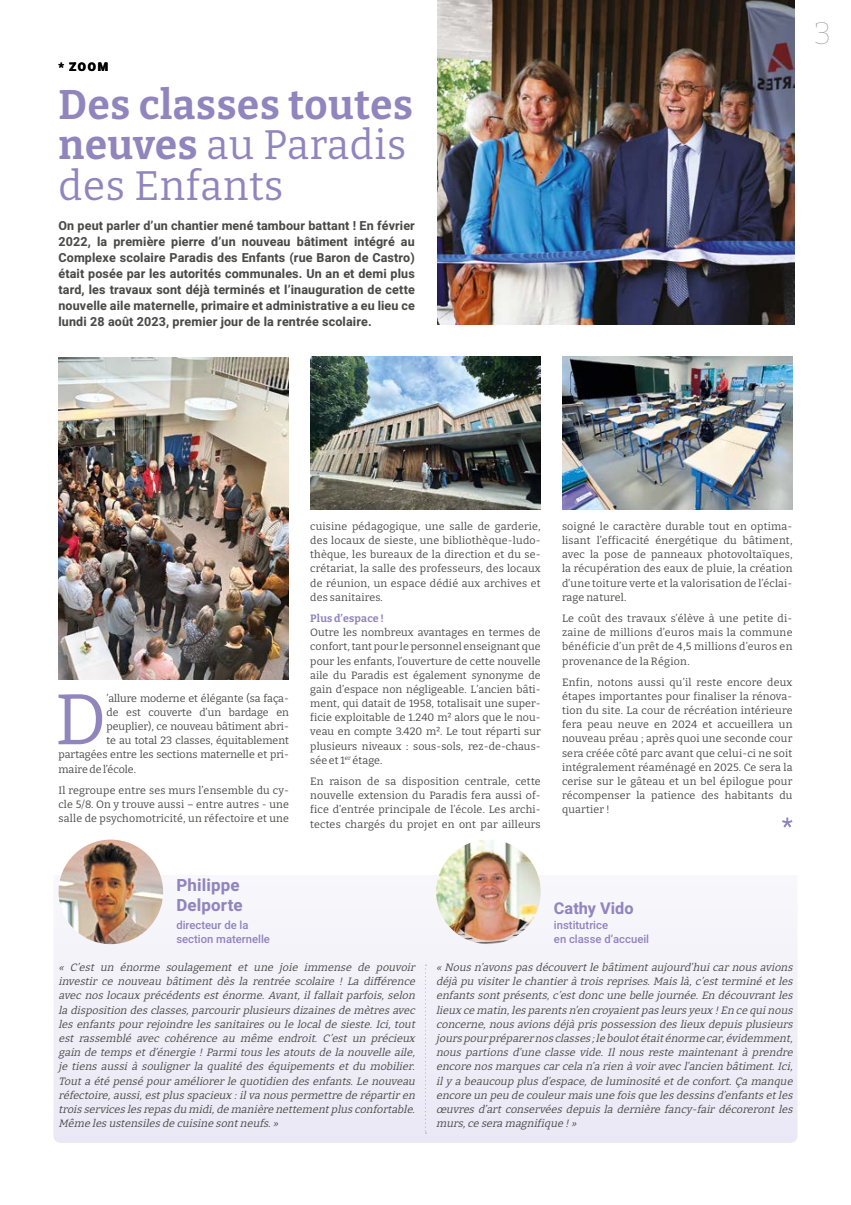
<style>
.page{position:relative;width:851px;height:1205px;background:#fff}
.page>*{position:absolute;margin:0;border:0;box-sizing:border-box;transform-origin:0 0}
.Textes_FR{font:71.5px "Bitter";color:#9185be}
.t1{font:700 41.25px/40.8px "Bitter";letter-spacing:.02em;color:#9185be}
.t2{font:100 31.25px "Bitter";color:#9d9d9c}
.t3{font:700 16.88px/19.5px "Heebo";letter-spacing:.01em;color:#9185be}
.t4{font:700 16.25px "Heebo";color:#9185be}
.t5{font:700 12.5px/16px "Heebo";letter-spacing:.01em;color:#4a4a49;text-align:justify}
.t6{font:900 11.88px "Heebo";color:#000}
.t7{font:500 11.25px/14.1px "Heebo";color:#9185be}
.Textes_FR-2{font:10.62px/14.1px "Bitter";letter-spacing:.01em;color:#4a4a49;text-align:justify}
.t8{font:italic 10.62px/14.1px "Bitter";letter-spacing:.005em;color:#4a4a49;text-align:justify}
.Textes_FR-3{font:700 10.62px "Bitter";letter-spacing:.02em;color:#9185be}
.s1{font-weight:400}
</style>
<div class="page">
<div style="left:53px;top:876px;width:744px;height:267px;background:#f1eff8"></div>
<svg style="left:782px;top:817px;width:11px;height:11px"></svg>
<img style="left:438px;top:0;width:356px;height:324px">
<img style="left:58px;top:839px;width:105px;height:105px;border-radius:52px">
<img style="left:436px;top:839px;width:104px;height:105px;border-radius:52px">
<svg style="left:425px;top:964px;width:1px;height:169px"></svg>
<img style="left:58px;top:357px;width:231px;height:323px">
<img style="left:310px;top:357px;width:230px;height:152px">
<img style="left:562px;top:357px;width:230px;height:152px">
<p class="t6" style="left:58px;top:58px;width:51px">* ZOOM</p>
<p class="t1" style="left:58px;top:83px;width:356px">Des classes toutes neuves <span class="s1">au Paradis des Enfants</span></p>
<p class="t5" style="left:58px;top:218px;width:358px">On peut parler d’un chantier mené tambour battant ! En février 2022, la première pierre d’un nouveau bâtiment intégré au Complexe scolaire Paradis des Enfants (rue Baron de Castro) était posée par les autorités communales. Un an et demi plus tard, les travaux sont déjà terminés et l’inauguration de cette nouvelle aile maternelle, primaire et administrative a eu lieu ce lundi 28 août 2023, premier jour de la rentrée scolaire.</p>
<p class="t2" style="left:813px;top:14px;width:19px">3</p>
<p class="Textes_FR" style="left:55px;top:674px;width:53px">D</p>
<p class="Textes_FR-2" style="left:106px;top:691px;width:184px">’allure moderne et élégante (sa faça-</p>
<p class="Textes_FR-2" style="left:106px;top:705px;width:184px">de est couverte d’un bardage en</p>
<p class="Textes_FR-2" style="left:106px;top:719px;width:184px">peuplier), ce nouveau bâtiment abri-</p>
<p class="Textes_FR-2" style="left:106px;top:733px;width:184px">te au total 23 classes, équitablement</p>
<p class="Textes_FR-2" style="left:58px;top:747px;width:232px">partagées entre les sections maternelle et pri-</p>
<p class="Textes_FR-2" style="left:58px;top:761px;width:79px">maire de l’école.</p>
<p class="Textes_FR-2" style="left:58px;top:783px;width:232px">Il regroupe entre ses murs l’ensemble du cy&shy;cle 5/8. On y trouve aussi – entre autres - une salle de psychomotricité, un réfectoire et une</p>
<p class="t3" style="left:176px;top:875px;width:68px">Philippe<br>Delporte</p>
<p class="t7" style="left:176px;top:917px;width:95px">directeur de la section maternelle</p>
<p class="Textes_FR-2" style="left:310px;top:519px;width:232px">cuisine pédagogique, une salle de garderie, des locaux de sieste, une bibliothèque-ludo&shy;thèque, les bureaux de la direction et du se&shy;crétariat, la salle des professeurs, des locaux de réunion, un espace dédié aux archives et des sanitaires.</p>
<p class="Textes_FR-3" style="left:310px;top:611px;width:75px">Plus d’espace !</p>
<p class="Textes_FR-2" style="left:310px;top:625px;width:232px">Outre les nombreux avantages en termes de confort, tant pour le personnel enseignant que pour les enfants, l’ouverture de cette nouvelle aile du Paradis est également synonyme de gain d’espace non négligeable. L’ancien bâti&shy;ment, qui datait de 1958, totalisait une super&shy;ficie exploitable de 1.240 m² alors que le nou&shy;veau en compte 3.420 m². Le tout réparti sur plusieurs niveaux : sous-sols, rez-de-chaus&shy;sée et 1<sup>er</sup> étage.</p>
<p class="Textes_FR-2" style="left:310px;top:774px;width:232px">En raison de sa disposition centrale, cette nouvelle extension du Paradis fera aussi of&shy;fice d’entrée principale de l’école. Les archi&shy;tectes chargés du projet en ont par ailleurs</p>
<p class="Textes_FR-2" style="left:562px;top:519px;width:232px">soigné le caractère durable tout en optima&shy;lisant l’efficacité énergétique du bâtiment, avec la pose de panneaux photovoltaïques, la récupération des eaux de pluie, la création d’une toiture verte et la valorisation de l’éclai&shy;rage naturel.</p>
<p class="Textes_FR-2" style="left:562px;top:611px;width:232px">Le coût des travaux s’élève à une petite di&shy;zaine de millions d’euros mais la commune bénéficie d’un prêt de 4,5 millions d’euros en provenance de la Région.</p>
<p class="Textes_FR-2" style="left:562px;top:675px;width:232px">Enfin, notons aussi qu’il reste encore deux étapes importantes pour finaliser la rénova&shy;tion du site. La cour de récréation intérieure fera peau neuve en 2024 et accueillera un nouveau préau ; après quoi une seconde cour sera créée côté parc avant que celui-ci ne soit intégralement réaménagé en 2025. Ce sera la cerise sur le gâteau et un bel épilogue pour récompenser la patience des habitants du quartier !</p>
<p class="t4" style="left:554px;top:897px;width:81px">Cathy Vido</p>
<p class="t7" style="left:554px;top:917px;width:97px">institutrice<br>en classe d’accueil</p>
<p class="t8" style="left:58px;top:960px;width:360px">« C’est un énorme soulagement et une joie immense de pouvoir investir ce nouveau bâtiment dès la rentrée scolaire ! La différence avec nos locaux précédents est énorme. Avant, il fallait parfois, selon la disposition des classes,parcourirplusieurs dizaines de mètres avec les enfants pour rejoindre les sanitaires ou le local de sieste. Ici, tout est rassemblé avec cohérence au même endroit. C’est un précieux gain de temps et d’énergie ! Parmi tous les atouts de la nouvelle aile, j e tiens aussi à souligner la qualité des équipements et du mobilier.<br>Tout a été pensé pour améliorer le quotidien des enfants. Le nouveau réfectoire,aussi,estplus spacieux :ilva nous permettre de répartiren trois services les repas du midi,de manière nettementplus confortable.<br>Même les ustensiles de cuisine sontneufs.»</p>
<p class="t8" style="left:436px;top:960px;width:360px">« Nous n’avons pas découvertle bâtimentaujourd’huicarnous avions déj à pu visiter le chantier à trois reprises. Mais là, c’est terminé et les enfants sontprésents,c’estdonc une belle journée.En découvrantles lieux ce matin,les parents n’en croyaientpas leurs yeux !En ce quinous concerne,nous avions déjà pris possession des lieux depuis plusieurs jours pourpréparernos classes ;le boulotétaiténorme car,évidemment, nous partions d’une classe vide. Il nous reste maintenant à prendre encore nos marques carcela n’a rien à voiravec l’ancien bâtiment.Ici, ily a beaucoup plus d’espace,de luminosité etde confort.Ça manque encore un peu de couleurmais une fois que les dessins d’enfants etles œuvres d’art conservées depuis la dernière fancy -fair décoreront les murs,ce sera magnifique !»</p>
</div>
